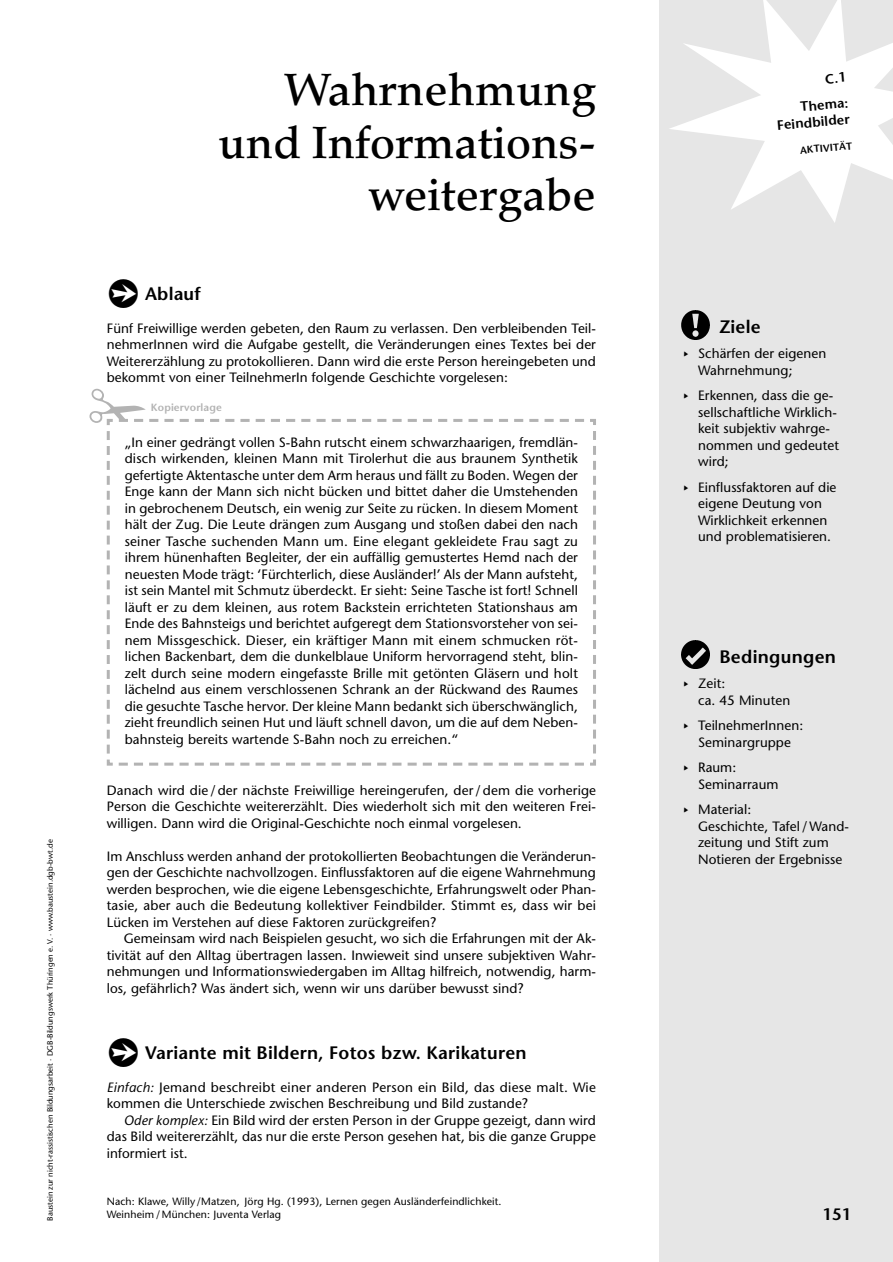
<style>
.page{position:relative;width:893px;height:1262px;background:#fff}
.page>*{position:absolute;margin:0;border:0;box-sizing:border-box;transform-origin:0 0}
.t1{font:500 45px/52.5px "Palatino";color:#000;text-align:right}
.t2{font:600 18px "Stone Sans";letter-spacing:.01em;color:#000}
.t3{font:600 16.5px "Stone Sans";color:#000}
.t4{font:13.5px/16.5px "Stone Sans";letter-spacing:.005em;color:#000}
.t5{font:600 13.5px/25.5px "Stone Sans";color:#000;text-align:right}
.t6{font:10.5px "Stone Sans";letter-spacing:.01em;color:#000}
.t7{font:600 10.5px "Stone Sans";letter-spacing:.01em;color:#b3b3b3}
.t8{font:600 10.05px "Stone Sans";color:#000}
.t9{font:7.8px "Stone Sans";color:#000}
.s1{font-family:"Ale Signs LL"}
.s2{font-style:italic}
</style>
<div class="page">
<div style="left:659px;top:0;width:233px;height:1261px;background:#e6e6e6"></div>
<img style="left:681px;top:310px;width:29px;height:29px">
<img style="left:681px;top:640px;width:28px;height:29px">
<svg style="left:892px;top:0;width:1px;height:225px"></svg>
<svg style="left:106px;top:419px;width:490px;height:346px"></svg>
<p class="t9" style="left:47px;top:1220px;width:383px;rotate:-90deg">Baustein zur nicht-rassistischen Bildungsarbeit · DGB-Bildungswerk Thüringen e. V. · www.baustein.dgb-bwt.de</p>
<h1 class="t1" style="left:218px;top:69px;width:379px">Wahrnehmung und Informations&shy;weitergabe</h1>
<h2 class="t2" style="left:145px;top:286px;width:57px">Ablauf</h2>
<p class="t4" style="left:107px;top:321px;width:490px;text-align:justify">Fünf Freiwillige werden gebeten, den Raum zu verlassen. Den verbleibenden Teil&shy;nehmerInnen wird die Aufgabe gestellt, die Veränderungen eines Textes bei der Weitererzählung zu protokollieren. Dann wird die erste Person hereingebeten und bekommt von einer TeilnehmerIn folgende Geschichte vorgelesen:</p>
<p class="t7" style="left:151px;top:403px;width:72px">Kopiervorlage</p>
<p class="t4" style="left:125px;top:435px;width:455px;text-align:justify">„In einer gedrängt vollen S-Bahn rutscht einem schwarzhaarigen, fremdlän&shy;disch wirkenden, kleinen Mann mit Tirolerhut die aus braunem Synthetik gefertigte Aktentasche unter dem Arm heraus und fällt zu Boden. Wegen der Enge kann der Mann sich nicht bücken und bittet daher die Umstehenden in gebrochenem Deutsch, ein wenig zur Seite zu rücken. In diesem Moment hält der Zug. Die Leute drängen zum Ausgang und stoßen dabei den nach seiner Tasche suchenden Mann um. Eine elegant gekleidete Frau sagt zu ihrem hünenhaften Begleiter, der ein auffällig gemustertes Hemd nach der neuesten Mode trägt: ‘Fürchterlich, diese Ausländer!’ Als der Mann aufsteht, ist sein Mantel mit Schmutz überdeckt. Er sieht: Seine Tasche ist fort! Schnell läuft er zu dem kleinen, aus rotem Backstein errichteten Stationshaus am Ende des Bahnsteigs und berichtet aufgeregt dem Stationsvorsteher von sei&shy;nem Missgeschick. Dieser, ein kräftiger Mann mit einem schmucken röt&shy;lichen Backenbart, dem die dunkelblaue Uniform hervorragend steht, blin&shy;zelt durch seine modern eingefasste Brille mit getönten Gläsern und holt lächelnd aus einem verschlossenen Schrank an der Rückwand des Raumes die gesuchte Tasche hervor. Der kleine Mann bedankt sich überschwänglich, zieht freundlich seinen Hut und läuft schnell davon, um die auf dem Neben&shy;bahnsteig bereits wartende S-Bahn noch zu erreichen.“</p>
<p class="t4" style="left:107px;top:783px;width:490px;text-align:justify">Danach wird die / der nächste Freiwillige hereingerufen, der / dem die vorherige Person die Geschichte weitererzählt. Dies wiederholt sich mit den weiteren Frei&shy;willigen. Dann wird die Original-Geschichte noch einmal vorgelesen.</p>
<p class="t4" style="left:107px;top:849px;width:490px;text-align:justify">Im Anschluss werden anhand der protokollierten Beobachtungen die Veränderun&shy;gen der Geschichte nachvollzogen. Einflussfaktoren auf die eigene Wahrnehmung werden besprochen, wie die eigene Lebensgeschichte, Erfahrungswelt oder Phan&shy;tasie, aber auch die Bedeutung kollektiver Feindbilder. Stimmt es, dass wir bei Lücken im Verstehen auf diese Faktoren zurückgreifen?</p>
<p class="t4" style="left:107px;top:932px;width:490px;text-align:justify;text-indent:17px">Gemeinsam wird nach Beispielen gesucht, wo sich die Erfahrungen mit der Ak&shy;tivität auf den Alltag übertragen lassen. Inwieweit sind unsere subjektiven Wahr&shy;nehmungen und Informationswiedergaben im Alltag hilfreich, notwendig, harm&shy;los, gefährlich? Was ändert sich, wenn wir uns darüber bewusst sind?</p>
<p class="t5" style="left:797px;top:70px;width:49px;rotate:-5deg">C.1<br>Thema:</p>
<p class="t5" style="left:776px;top:114px;width:75px;rotate:-5deg">Feindbilder</p>
<p class="t8" style="left:799px;top:146px;width:54px;rotate:-5deg">AKTIVITÄT</p>
<h2 class="t2" style="left:719px;top:319px;width:43px">Ziele</h2>
<p class="t4" style="left:698px;top:347px;width:130px;text-indent:-17px"><span class="s1">b</span> Schärfen der eigenen<br>Wahrnehmung;</p>
<p class="t4" style="left:698px;top:389px;width:142px;text-indent:-17px"><span class="s1">b</span> Erkennen, dass die ge&shy;sellschaftliche Wirklich&shy;keit subjektiv wahrge&shy;nommen und gedeutet wird;</p>
<p class="t4" style="left:698px;top:480px;width:140px;text-indent:-17px"><span class="s1">b</span> Einflussfaktoren auf die eigene Deutung von<br>Wirklichkeit erkennen und problematisieren.</p>
<h2 class="t2" style="left:719px;top:649px;width:118px">Bedingungen</h2>
<p class="t4" style="left:698px;top:677px;width:94px;text-indent:-17px"><span class="s1">b</span> Zeit:<br>ca. 45 Minuten</p>
<p class="t4" style="left:681px;top:719px;width:124px;text-align:center"><span class="s1">b</span> TeilnehmerInnen:<br>Seminargruppe</p>
<p class="t4" style="left:698px;top:761px;width:82px;text-indent:-17px"><span class="s1">b</span> Raum:<br>Seminarraum</p>
<p class="t4" style="left:698px;top:803px;width:152px;text-indent:-17px"><span class="s1">b</span> Material:<br>Geschichte, Tafel / Wand&shy;zeitung und Stift zum<br>Notieren der Ergebnisse</p>
<h2 class="t2" style="left:145px;top:1045px;width:383px">Variante mit Bildern, Fotos bzw. Karikaturen</h2>
<p class="t4" style="left:107px;top:1080px;width:490px"><span class="s2">Einfach:</span> Jemand beschreibt einer anderen Person ein Bild, das diese malt. Wie kommen die Unterschiede zwischen Beschreibung und Bild zustande?</p>
<p class="t4" style="left:107px;top:1113px;width:490px;text-align:justify;text-indent:17px"><span class="s2">Oder komplex:</span> Ein Bild wird der ersten Person in der Gruppe gezeigt, dann wird das Bild weitererzählt, das nur die erste Person gesehen hat, bis die ganze Gruppe informiert ist.</p>
<p class="t6" style="left:107px;top:1196px;width:396px">Nach: Klawe, Willy /Matzen, Jörg Hg. (1993), Lernen gegen Ausländerfeindlichkeit.</p>
<p class="t6" style="left:107px;top:1210px;width:176px">Weinheim / München: Juventa Verlag</p>
<p class="t3" style="left:822px;top:1208px;width:30px">151</p>
</div>
